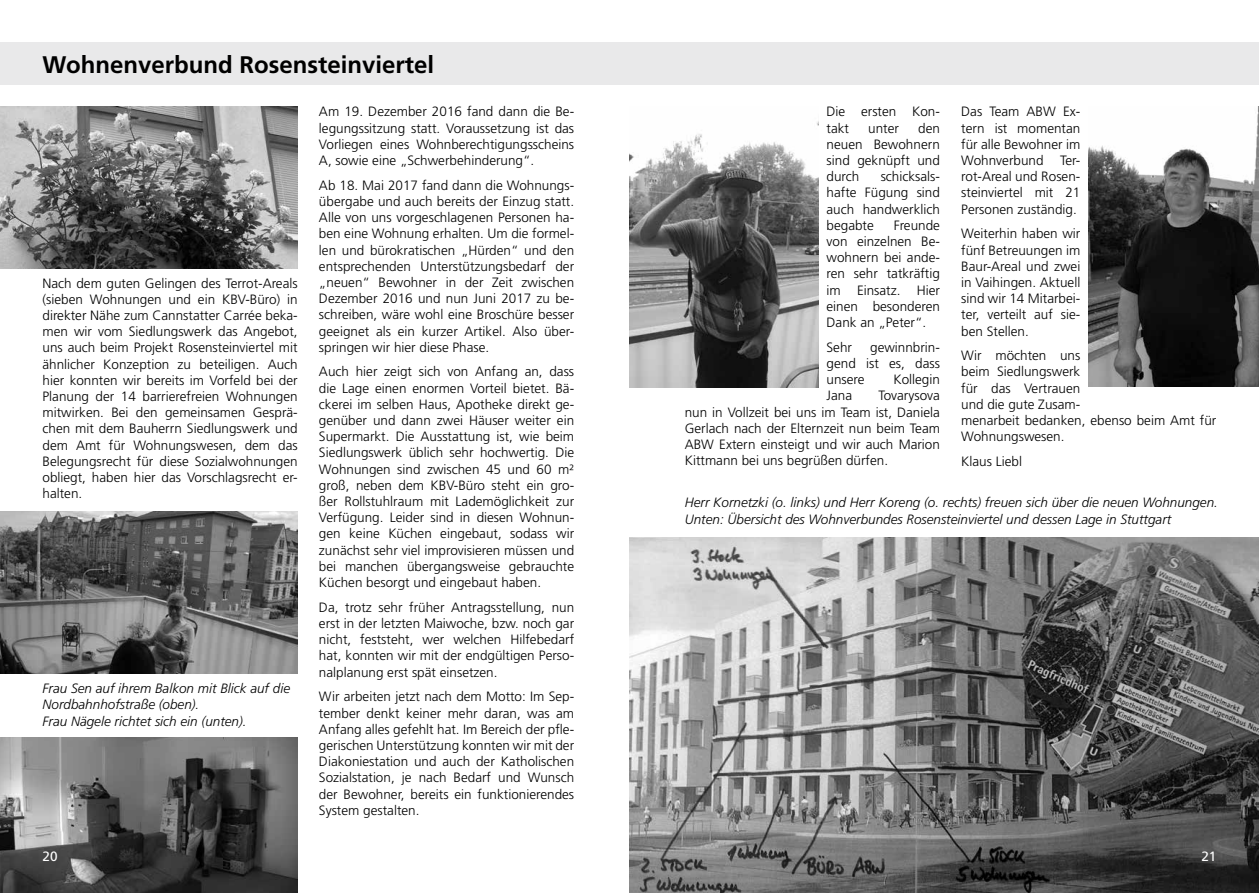
<style>
.page{position:relative;width:1259px;height:893px;background:#fff}
.page>*{position:absolute;margin:0;border:0;box-sizing:border-box;transform-origin:0 0}
.t1{font:700 24px "Frutiger LT Std";color:#000}
.t2{font:300 13.5px/16.2px "Frutiger LT Std";color:#000;text-align:justify}
.t3{font:italic 300 13.5px/16.2px "Frutiger LT Std";color:#000}
.t4{font:13.5px "Frutiger LT Std";color:#fff}
</style>
<div class="page">
<img style="left:0;top:737px;width:298px;height:156px">
<div style="left:0;top:43px;width:629px;height:42px;background:#e9e9ea"></div>
<img style="left:629px;top:538px;width:630px;height:355px">
<div style="left:629px;top:43px;width:630px;height:42px;background:#e9e9ea"></div>
<img style="left:0;top:106px;width:298px;height:163px">
<img style="left:0;top:512px;width:298px;height:162px">
<img style="left:629px;top:122px;width:189px;height:265px">
<img style="left:1089px;top:106px;width:170px;height:281px">
<h1 class="t1" style="left:43px;top:50px;width:393px">Wohnenverbund Rosensteinviertel</h1>
<p class="t2" style="left:43px;top:275px;width:257px">Nach dem guten Gelingen des Terrot-Areals (sieben Wohnungen und ein KBV-Büro) in direkter Nähe zum Cannstatter Carrée beka&shy;men wir vom Siedlungswerk das Angebot, uns auch beim Projekt Rosensteinviertel mit ähnlicher Konzeption zu beteiligen. Auch hier konnten wir bereits im Vorfeld bei der Planung der 14 barrierefreien Wohnungen mitwirken. Bei den gemeinsamen Gesprä&shy;chen mit dem Bauherrn Siedlungswerk und dem Amt für Wohnungswesen, dem das Belegungsrecht für diese Sozialwohnungen obliegt, haben hier das Vorschlagsrecht er&shy;halten.</p>
<p class="t3" style="left:43px;top:681px;width:249px">Frau Sen auf ihrem Balkon mit Blick auf die<br>Nordbahnhofstraße (oben).<br>Frau Nägele richtet sich ein (unten).</p>
<p class="t4" style="left:43px;top:848px;width:17px">20</p>
<p class="t2" style="left:319px;top:104px;width:257px">Am 19. Dezember 2016 fand dann die Be&shy;legungssitzung statt. Voraussetzung ist das Vorliegen eines Wohnberechtigungsscheins A, sowie eine „Schwerbehinderung“.</p>
<p class="t2" style="left:319px;top:177px;width:257px">Ab 18. Mai 2017 fand dann die Wohnungs&shy;übergabe und auch bereits der Einzug statt.<br>Alle von uns vorgeschlagenen Personen ha&shy;ben eine Wohnung erhalten. Um die formel&shy;len und bürokratischen „Hürden“ und den entsprechenden Unterstützungsbedarf der „neuen“ Bewohner in der Zeit zwischen Dezember 2016 und nun Juni 2017 zu be&shy;schreiben, wäre wohl eine Broschüre besser geeignet als ein kurzer Artikel. Also über&shy;springen wir hier diese Phase.</p>
<p class="t2" style="left:319px;top:364px;width:257px">Auch hier zeigt sich von Anfang an, dass die Lage einen enormen Vorteil bietet. Bä&shy;ckerei im selben Haus, Apotheke direkt ge&shy;genüber und dann zwei Häuser weiter ein Supermarkt. Die Ausstattung ist, wie beim Siedlungswerk üblich sehr hochwertig. Die Wohnungen sind zwischen 45 und 60 m² groß, neben dem KBV-Büro steht ein gro&shy;ßer Rollstuhlraum mit Lademöglichkeit zur Verfügung. Leider sind in diesen Wohnun&shy;gen keine Küchen eingebaut, sodass wir zunächst sehr viel improvisieren müssen und bei manchen übergangsweise gebrauchte Küchen besorgt und eingebaut haben.</p>
<p class="t2" style="left:319px;top:599px;width:257px">Da, trotz sehr früher Antragsstellung, nun erst in der letzten Maiwoche, bzw. noch gar nicht, feststeht, wer welchen Hilfebedarf hat, konnten wir mit der endgültigen Perso&shy;nalplanung erst spät einsetzen.</p>
<p class="t2" style="left:319px;top:689px;width:257px">Wir arbeiten jetzt nach dem Motto: Im Sep&shy;tember denkt keiner mehr daran, was am Anfang alles gefehlt hat. Im Bereich der pfle&shy;gerischen Unterstützung konnten wir mit der Diakoniestation und auch der Katholischen Sozialstation, je nach Bedarf und Wunsch der Bewohner, bereits ein funktionierendes System gestalten.</p>
<p class="t2" style="left:826px;top:104px;width:115px">Die ersten Kon&shy;takt</p>
<p class="t2" style="left:961px;top:104px;width:121px">Das Team ABW Ex&shy;tern ist momentan für alle Bewohner im Wohnverbund Ter&shy;rot-Areal und Rosen&shy;steinviertel mit 21<br>Personen zuständig.</p>
<p class="t2" style="left:961px;top:226px;width:121px">Weiterhin haben wir fünf Betreuungen im Baur-Areal und zwei in Vaihingen. Aktuell sind wir 14 Mitarbei&shy;ter, verteilt auf sie&shy;ben Stellen.</p>
<p class="t2" style="left:961px;top:348px;width:257px;text-align:left">Wir möchten uns<br>beim Siedlungswerk<br>für das Vertrauen<br>und die gute Zusam-<br>menarbeit bedanken, ebenso beim Amt für<br>Wohnungswesen.</p>
<p class="t2" style="left:961px;top:453px;width:62px">Klaus Liebl</p>
<p class="t3" style="left:685px;top:495px;width:534px">Herr Kornetzki (o. links) und Herr Koreng (o. rechts) freuen sich über die neuen Wohnungen.<br>Unten: Übersicht des Wohnverbundes Rosensteinviertel und dessen Lage in Stuttgart</p>
<p class="t2" style="left:826px;top:120px;width:115px;text-indent:92px">den neuen Bewohnern sind geknüpft und durch</p>
<p class="t2" style="left:868px;top:120px;width:32px">unter</p>
<p class="t2" style="left:826px;top:169px;width:115px;text-indent:54px">schicksals&shy;hafte Fügung sind auch handwerklich begabte</p>
<p class="t2" style="left:826px;top:217px;width:115px;text-indent:67px">Freunde von einzelnen Be&shy;wohnern bei ande&shy;ren sehr tatkräftig im Einsatz. Hier einen besonderen Dank an „Peter“.</p>
<p class="t2" style="left:826px;top:339px;width:27px">Sehr</p>
<p class="t2" style="left:826px;top:339px;width:115px;text-indent:44px">gewinnbrin&shy;gend ist es, dass unsere</p>
<p class="t2" style="left:893px;top:372px;width:48px">Kollegin</p>
<p class="t2" style="left:685px;top:388px;width:257px;text-indent:194px">Tovarysova nun in Vollzeit bei uns im Team ist, Daniela Gerlach nach der Elternzeit nun beim Team ABW Extern einsteigt und wir auch Marion Kittmann bei uns begrüßen dürfen.</p>
<p class="t2" style="left:826px;top:388px;width:27px">Jana</p>
<p class="t4" style="left:1201px;top:848px;width:17px">21</p>
</div>
